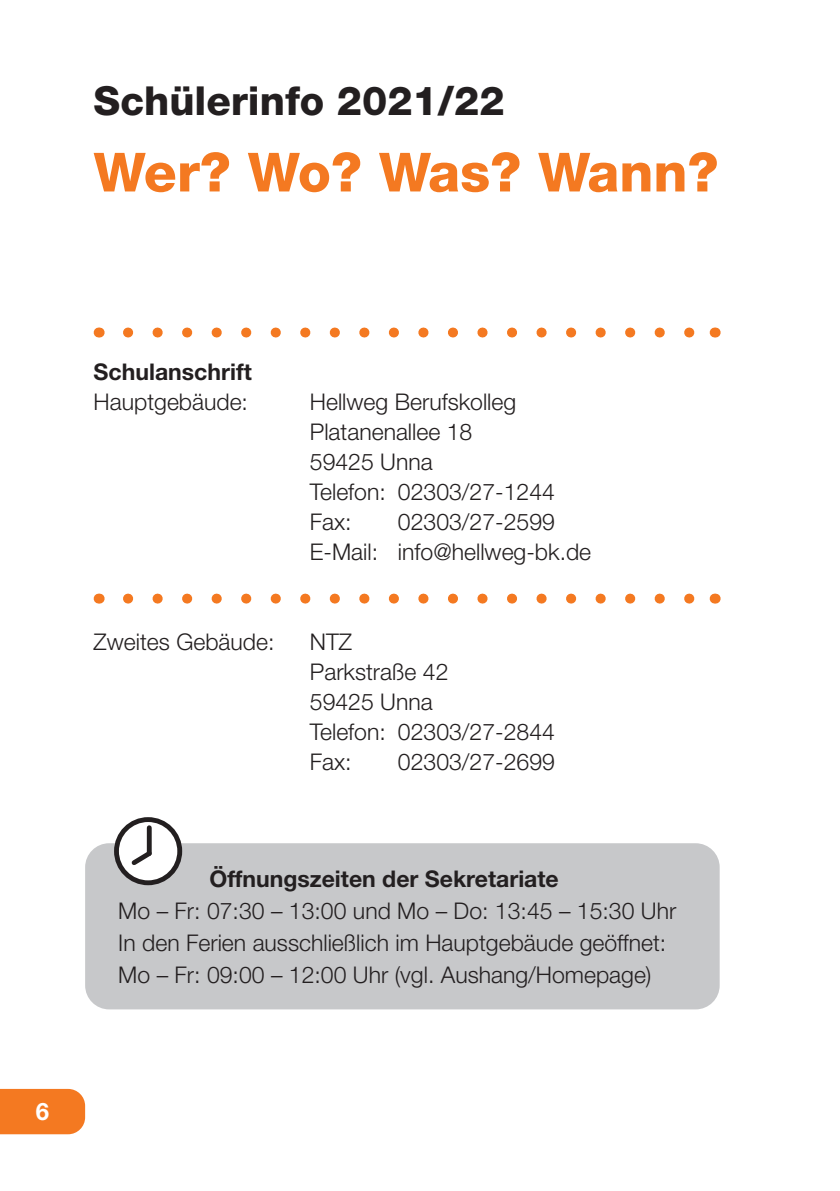
<style>
.page{position:relative;width:840px;height:1191px;background:#fff}
.page>*{position:absolute;margin:0;border:0;box-sizing:border-box;transform-origin:0 0}
.t1{font:800 54px "Helvetica Neue LT Std";letter-spacing:-.02em;color:#f47921}
.t2{font:800 40px "Helvetica Neue LT Std";color:#231f20}
.t3{font:700 24px "Helvetica Neue LT Std";color:#fff}
.t4{font:300 23px/30px "Helvetica Neue LT Std";color:#231f20}
.t5{font:700 23px "Helvetica Neue LT Std";color:#231f20}
</style>
<div class="page">
<div style="left:0;top:1089px;width:85px;height:45px;background:#f47921"></div>
<div style="left:85px;top:843px;width:634px;height:166px;background:#c7c8ca;border-radius:24px"></div>
<svg style="left:128px;top:327px;width:567px;height:10px"></svg>
<svg style="left:128px;top:593px;width:567px;height:10px"></svg>
<svg style="left:116px;top:819px;width:64px;height:63px;fill:#fff"></svg>
<div style="left:114px;top:817px;width:68px;height:68px;border:5px solid #231f20;border-radius:50%"></div>
<div style="left:147px;top:827px;width:5px;height:26px;background:#231f20"></div>
<svg style="left:127px;top:846px;width:29px;height:23px"></svg>
<h2 class="t2" style="left:94px;top:77px;width:412px">Schülerinfo 2021/22</h2>
<h1 class="t1" style="left:94px;top:140px;width:626px">Wer? Wo? Was? Wann?</h1>
<p class="t5" style="left:94px;top:357px;width:160px">Schulanschrift</p>
<p class="t4" style="left:94px;top:386px;width:156px">Hauptgebäude:</p>
<p class="t4" style="left:310px;top:386px;width:246px">Hellweg Berufskolleg<br>Platanenallee 18<br>59425 Unna<br>Telefon: 02303/27-1244<br>Fax:</p>
<p class="t4" style="left:310px;top:506px;width:283px;text-indent:88px">02303/27-2599<br>E-Mail: info@hellweg-bk.de</p>
<p class="t4" style="left:94px;top:626px;width:182px">Zweites Gebäude:</p>
<p class="t4" style="left:310px;top:626px;width:246px">NTZ<br>Parkstraße 42<br>59425 Unna<br>Telefon: 02303/27-2844<br>Fax:</p>
<p class="t4" style="left:398px;top:746px;width:158px">02303/27-2699</p>
<p class="t5" style="left:209px;top:864px;width:350px">Öffnungszeiten der Sekretariate</p>
<p class="t4" style="left:118px;top:894px;width:559px;line-height:32px">Mo – Fr: 07:30 – 13:00 und Mo – Do: 13:45 – 15:30 Uhr<br>In den Ferien ausschließlich im Hauptgebäude geöffnet:<br>Mo – Fr: 09:00 – 12:00 Uhr (vgl. Aushang/Homepage)</p>
<p class="t3" style="left:36px;top:1096px;width:15px">6</p>
</div>
